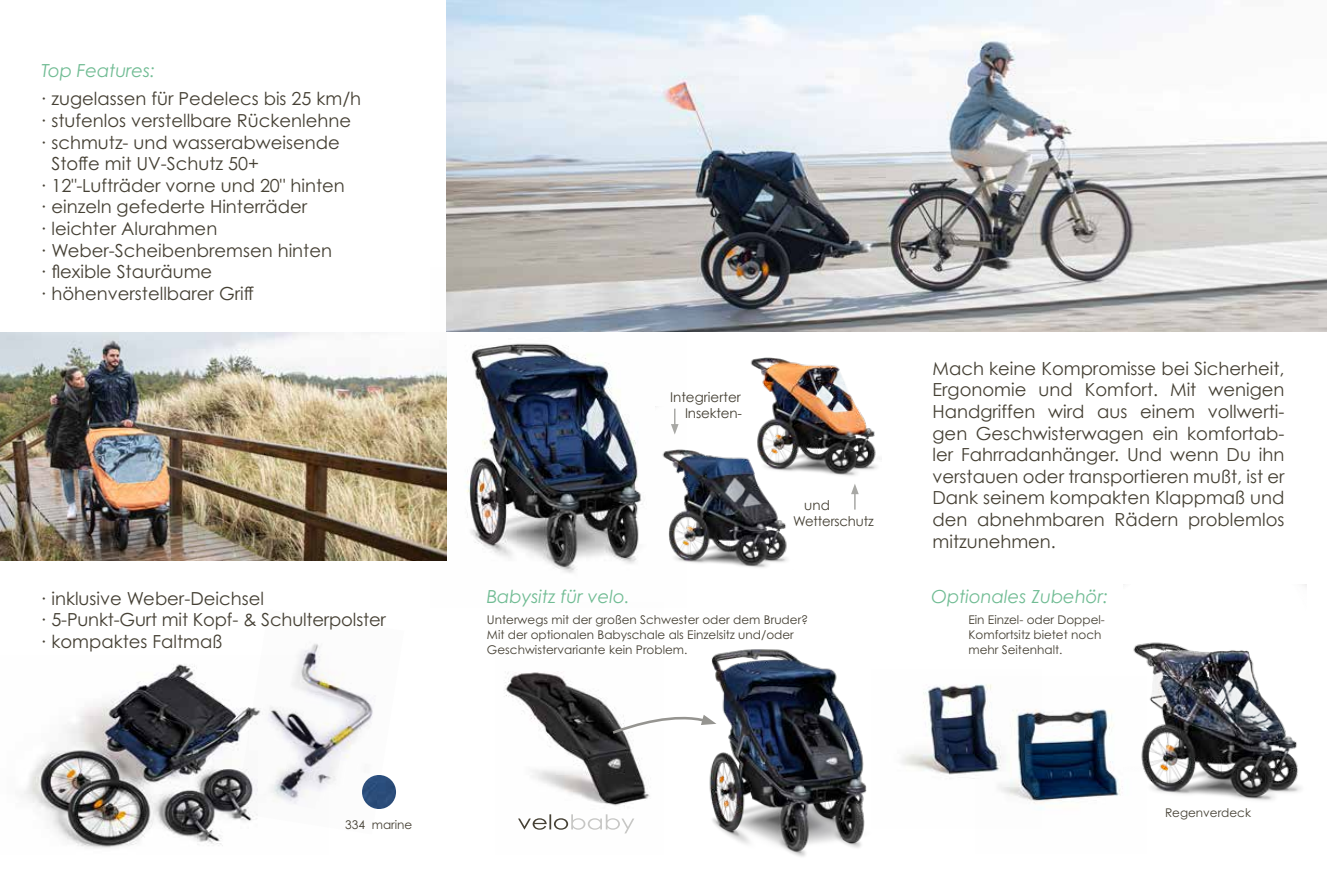
<style>
.page{position:relative;width:1327px;height:893px;background:#fff}
.page>*{position:absolute;margin:0;border:0;box-sizing:border-box;transform-origin:0 0}
.t1{font:18px/21.6px "Century Gothic Pro";color:#454034}
.t2{font:18px/21.6px "Century Gothic";color:#454034;text-align:justify}
.t3{font:italic 18px "Century Gothic Pro";color:#71bc94}
.t4{font:italic 18px "Century Gothic";color:#71bc94}
.t5{font:13.5px/16.2px "Century Gothic";letter-spacing:-.01em;color:#454034;text-align:right}
.t6{font:12px/15px "Century Gothic Pro";color:#454034}
.s1{font-family:"Century Gothic"}
</style>
<div class="page">
<img style="left:0;top:332px;width:431px;height:228px">
<img style="left:446px;top:0;width:881px;height:332px">
<img style="left:505px;top:672px;width:145px;height:162px">
<img style="left:709px;top:649px;width:158px;height:208px">
<img style="left:1041px;top:709px;width:80px;height:95px">
<img style="left:901px;top:684px;width:140px;height:120px">
<img style="left:1133px;top:585px;width:173px;height:216px">
<img style="left:431px;top:267px;width:255px;height:306px">
<img style="left:744px;top:314px;width:137px;height:181px">
<img style="left:24px;top:664px;width:212px;height:184px">
<svg style="left:518px;top:814px;width:116px;height:19px"></svg>
<img style="left:236px;top:643px;width:160px;height:178px">
<img style="left:655px;top:406px;width:138px;height:167px">
<svg style="left:671px;top:409px;width:7px;height:26px"></svg>
<svg style="left:851px;top:484px;width:7px;height:26px"></svg>
<svg style="left:610px;top:712px;width:106px;height:24px"></svg>
<p class="t3" style="left:41px;top:60px;width:115px">Top Features:</p>
<p class="t1" style="left:41px;top:88px;width:321px">∙ zugelassen für Pedelecs bis 25 km/h</p>
<p class="t1" style="left:41px;top:110px;width:311px">∙ stufenlos verstellbare Rückenlehne</p>
<p class="t1" style="left:41px;top:131px;width:300px">∙ schmutz- und wasserabweisende</p>
<p class="t1" style="left:51px;top:153px;width:209px">Stoffe mit UV-Schutz 50+</p>
<p class="t1" style="left:41px;top:174px;width:305px">∙ 12<span class="s1">"</span>-Lufträder vorne und 20<span class="s1">"</span> hinten</p>
<p class="t1" style="left:41px;top:196px;width:267px">∙ einzeln gefederte Hinterräder</p>
<p class="t1" style="left:41px;top:218px;width:177px">∙ leichter Alurahmen</p>
<p class="t1" style="left:41px;top:239px;width:292px">∙ Weber-Scheibenbremsen hinten</p>
<p class="t1" style="left:41px;top:261px;width:172px">∙ flexible Stauräume</p>
<p class="t1" style="left:41px;top:282px;width:214px">∙ höhenverstellbarer Griff</p>
<p class="t1" style="left:41px;top:587px;width:346px">∙ inklusive Weber-Deichsel<br>∙ 5-Punkt-Gurt mit Kopf- &amp; Schulterpolster ∙ kompaktes Faltmaß</p>
<p class="t6" style="left:345px;top:817px;width:69px">334 marine</p>
<p class="t5" style="left:670px;top:389px;width:74px">Integrierter<br>Insekten-</p>
<p class="t5" style="left:793px;top:496px;width:82px;text-align:left;text-indent:11px">und<br>Wetterschutz</p>
<p class="t3" style="left:487px;top:586px;width:144px">Babysitz für velo.</p>
<p class="t6" style="left:487px;top:612px;width:323px">Unterwegs mit der großen Schwester oder dem Bruder?<br>Mit der optionalen Babyschale als Einzelsitz und/oder<br>Geschwistervariante kein Problem.</p>
<p class="t2" style="left:932px;top:357px;width:353px">Mach keine Kompromisse bei Sicherheit, Ergonomie und Komfort. Mit wenigen Handgriffen wird aus einem vollwerti&shy;gen Geschwisterwagen ein komfortab&shy;ler Fahrradanhänger. Und wenn Du ihn verstauen oder transportieren mußt, ist er Dank seinem kompakten Klappmaß und den abnehmbaren Rädern problemlos mitzunehmen.</p>
<p class="t4" style="left:931px;top:586px;width:178px">Optionales Zubehör:</p>
<p class="t6" style="left:968px;top:612px;width:138px">Ein Einzel- oder Doppel-<br>Komfortsitz bietet noch mehr Seitenhalt.</p>
<p class="t6" style="left:1165px;top:805px;width:88px">Regenverdeck</p>
</div>
